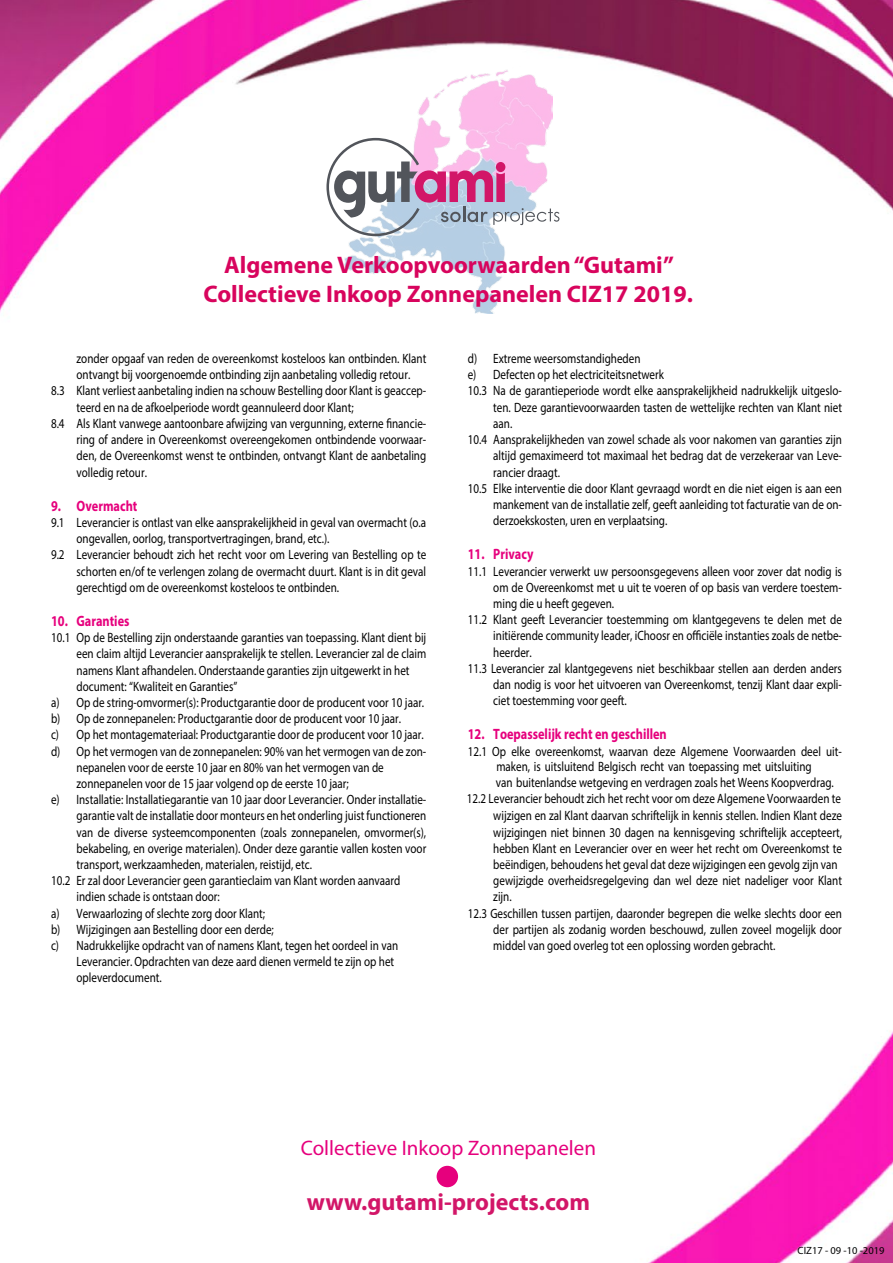
<style>
.page{position:relative;width:893px;height:1263px;background:#fff}
.page>*{position:absolute;margin:0;border:0;box-sizing:border-box;transform-origin:0 0}
.t1{font:700 24px/28.8px "Myriad Pro";color:#d8045d;text-align:center}
.t2{font:700 24px "Myriad Pro";color:#d21668}
.t3{font:21px "Myriad Pro";color:#e6007d}
.t4{font:700 15px "Myriad Pro";color:#e6007d;scale:.82 1}
.t5{font:13.5px "Myriad Pro";color:#000;scale:.82 1}
.t6{font:10.5px "Myriad Pro";color:#000}
</style>
<div class="page">
<img style="left:0;top:0;width:893px;height:1263px">
<div style="left:437px;top:1166px;width:21px;height:21px;background:#e6007d;border-radius:50%"></div>
<img style="left:344px;top:66px;width:209px;height:247px">
<svg style="left:326px;top:138px;width:233px;height:98px"></svg>
<h1 class="t1" style="left:204px;top:250px;width:491px">Algemene Verkoopvoorwaarden “Gutami”<br>Collectieve Inkoop Zonnepanelen CIZ17 2019.</h1>
<p class="t5" style="left:77px;top:350px;width:428px">zonder opgaaf van reden de overeenkomst kosteloos kan ontbinden. Klant</p>
<p class="t5" style="left:77px;top:366px;width:408px">ontvangt bij voorgenoemde ontbinding zijn aanbetaling volledig retour.</p>
<p class="t5" style="left:51px;top:383px;width:459px">8.3 Klant verliest aanbetaling indien na schouw Bestelling door Klant is geaccep-</p>
<p class="t5" style="left:77px;top:399px;width:339px">teerd en na de afkoelperiode wordt geannuleerd door Klant;</p>
<p class="t5" style="left:51px;top:415px;width:459px">8.4 Als Klant vanwege aantoonbare afwijzing van vergunning, externe financie-</p>
<p class="t5" style="left:77px;top:431px;width:428px">ring of andere in Overeenkomst overeengekomen ontbindende voorwaar-</p>
<p class="t5" style="left:77px;top:447px;width:428px">den, de Overeenkomst wenst te ontbinden, ontvangt Klant de aanbetaling</p>
<p class="t5" style="left:77px;top:464px;width:87px">volledig retour.</p>
<p class="t4" style="left:51px;top:496px;width:107px">9. Overmacht</p>
<p class="t5" style="left:51px;top:514px;width:459px">9.1 Leverancier is ontlast van elke aansprakelijkheid in geval van overmacht (o.a</p>
<p class="t5" style="left:77px;top:530px;width:310px">ongevallen, oorlog, transportvertragingen, brand, etc.).</p>
<p class="t5" style="left:51px;top:546px;width:459px">9.2 Leverancier behoudt zich het recht voor om Levering van Bestelling op te</p>
<p class="t5" style="left:77px;top:563px;width:428px">schorten en/of te verlengen zolang de overmacht duurt. Klant is in dit geval</p>
<p class="t5" style="left:77px;top:579px;width:322px">gerechtigd om de overeenkomst kosteloos te ontbinden.</p>
<p class="t4" style="left:51px;top:611px;width:97px">10. Garanties</p>
<p class="t5" style="left:51px;top:629px;width:459px">10.1 Op de Bestelling zijn onderstaande garanties van toepassing. Klant dient bij</p>
<p class="t5" style="left:77px;top:645px;width:428px">een claim altijd Leverancier aansprakelijk te stellen. Leverancier zal de claim</p>
<p class="t5" style="left:77px;top:662px;width:408px">namens Klant afhandelen. Onderstaande garanties zijn uitgewerkt in het</p>
<p class="t5" style="left:77px;top:678px;width:198px">document: “Kwaliteit en Garanties”</p>
<p class="t5" style="left:51px;top:694px;width:457px">a) Op de string-omvormer(s): Productgarantie door de producent voor 10 jaar.</p>
<p class="t5" style="left:51px;top:710px;width:428px">b) Op de zonnepanelen: Productgarantie door de producent voor 10 jaar.</p>
<p class="t5" style="left:51px;top:726px;width:456px">c) Op het montagemateriaal: Productgarantie door de producent voor 10 jaar.</p>
<p class="t5" style="left:51px;top:743px;width:459px">d) Op het vermogen van de zonnepanelen: 90% van het vermogen van de zon-</p>
<p class="t5" style="left:77px;top:759px;width:376px">nepanelen voor de eerste 10 jaar en 80% van het vermogen van de</p>
<p class="t5" style="left:77px;top:775px;width:333px">zonnepanelen voor de 15 jaar volgend op de eerste 10 jaar;</p>
<p class="t5" style="left:51px;top:791px;width:459px">e) Installatie: Installatiegarantie van 10 jaar door Leverancier. Onder installatie-</p>
<p class="t5" style="left:77px;top:807px;width:428px">garantie valt de installatie door monteurs en het onderling juist functioneren</p>
<p class="t5" style="left:77px;top:824px;width:428px">van de diverse systeemcomponenten (zoals zonnepanelen, omvormer(s),</p>
<p class="t5" style="left:77px;top:840px;width:428px">bekabeling, en overige materialen). Onder deze garantie vallen kosten voor</p>
<p class="t5" style="left:77px;top:856px;width:289px">transport, werkzaamheden, materialen, reistijd, etc.</p>
<p class="t5" style="left:51px;top:872px;width:428px">10.2 Er zal door Leverancier geen garantieclaim van Klant worden aanvaard</p>
<p class="t5" style="left:77px;top:888px;width:176px">indien schade is ontstaan door:</p>
<p class="t5" style="left:51px;top:905px;width:263px">a) Verwaarlozing of slechte zorg door Klant;</p>
<p class="t5" style="left:51px;top:921px;width:273px">b) Wijzigingen aan Bestelling door een derde;</p>
<p class="t5" style="left:51px;top:937px;width:425px">c) Nadrukkelijke opdracht van of namens Klant, tegen het oordeel in van</p>
<p class="t5" style="left:77px;top:953px;width:389px">Leverancier. Opdrachten van deze aard dienen vermeld te zijn op het</p>
<p class="t5" style="left:77px;top:969px;width:106px">opleverdocument.</p>
<p class="t5" style="left:468px;top:350px;width:212px">d) Extreme weersomstandigheden</p>
<p class="t5" style="left:468px;top:366px;width:241px">e) Defecten op het electriciteitsnetwerk</p>
<p class="t5" style="left:468px;top:383px;width:458px">10.3 Na de garantieperiode wordt elke aansprakelijkheid nadrukkelijk uitgeslo-</p>
<p class="t5" style="left:493px;top:399px;width:427px">ten. Deze garantievoorwaarden tasten de wettelijke rechten van Klant niet</p>
<p class="t5" style="left:493px;top:415px;width:25px">aan.</p>
<p class="t5" style="left:468px;top:431px;width:458px">10.4 Aansprakelijkheden van zowel schade als voor nakomen van garanties zijn</p>
<p class="t5" style="left:493px;top:447px;width:427px">altijd gemaximeerd tot maximaal het bedrag dat de verzekeraar van Leve-</p>
<p class="t5" style="left:493px;top:464px;width:83px">rancier draagt.</p>
<p class="t5" style="left:468px;top:480px;width:458px">10.5 Elke interventie die door Klant gevraagd wordt en die niet eigen is aan een</p>
<p class="t5" style="left:493px;top:496px;width:427px">mankement van de installatie zelf, geeft aanleiding tot facturatie van de on-</p>
<p class="t5" style="left:493px;top:512px;width:214px">derzoekskosten, uren en verplaatsing.</p>
<p class="t4" style="left:468px;top:544px;width:82px">11. Privacy</p>
<p class="t5" style="left:468px;top:563px;width:458px">11.1 Leverancier verwerkt uw persoonsgegevens alleen voor zover dat nodig is</p>
<p class="t5" style="left:493px;top:579px;width:427px">om de Overeenkomst met u uit te voeren of op basis van verdere toestem-</p>
<p class="t5" style="left:493px;top:595px;width:149px">ming die u heeft gegeven.</p>
<p class="t5" style="left:468px;top:611px;width:458px">11.2 Klant geeft Leverancier toestemming om klantgegevens te delen met de</p>
<p class="t5" style="left:493px;top:627px;width:427px">initiërende community leader, iChoosr en officiële instanties zoals de netbe-</p>
<p class="t5" style="left:493px;top:644px;width:49px">heerder.</p>
<p class="t5" style="left:468px;top:660px;width:458px">11.3 Leverancier zal klantgegevens niet beschikbaar stellen aan derden anders</p>
<p class="t5" style="left:493px;top:676px;width:427px">dan nodig is voor het uitvoeren van Overeenkomst, tenzij Klant daar expli-</p>
<p class="t5" style="left:493px;top:692px;width:164px">ciet toestemming voor geeft.</p>
<p class="t4" style="left:468px;top:724px;width:244px">12. Toepasselijk recht en geschillen</p>
<p class="t5" style="left:468px;top:743px;width:458px">12.1 Op elke overeenkomst, waarvan deze Algemene Voorwaarden deel uit-</p>
<p class="t5" style="left:496px;top:758px;width:386px">maken, is uitsluitend Belgisch recht van toepassing met uitsluiting</p>
<p class="t5" style="left:496px;top:774px;width:414px">van buitenlandse wetgeving en verdragen zoals het Weens Koopverdrag.</p>
<p class="t5" style="left:467px;top:790px;width:458px">12.2 Leverancier behoudt zich het recht voor om deze Algemene Voorwaarden te</p>
<p class="t5" style="left:493px;top:807px;width:427px">wijzigen en zal Klant daarvan schriftelijk in kennis stellen. Indien Klant deze</p>
<p class="t5" style="left:493px;top:824px;width:427px">wijzigingen niet binnen 30 dagen na kennisgeving schriftelijk accepteert,</p>
<p class="t5" style="left:493px;top:840px;width:427px">hebben Klant en Leverancier over en weer het recht om Overeenkomst te</p>
<p class="t5" style="left:493px;top:856px;width:422px">beëindigen, behoudens het geval dat deze wijzigingen een gevolg zijn van</p>
<p class="t5" style="left:493px;top:872px;width:427px">gewijzigde overheidsregelgeving dan wel deze niet nadeliger voor Klant</p>
<p class="t5" style="left:493px;top:888px;width:24px">zijn.</p>
<p class="t5" style="left:468px;top:905px;width:458px">12.3 Geschillen tussen partijen, daaronder begrepen die welke slechts door een</p>
<p class="t5" style="left:493px;top:921px;width:427px">der partijen als zodanig worden beschouwd, zullen zoveel mogelijk door</p>
<p class="t5" style="left:493px;top:937px;width:346px">middel van goed overleg tot een oplossing worden gebracht.</p>
<h2 class="t3" style="left:301px;top:1135px;width:297px">Collectieve Inkoop Zonnepanelen</h2>
<h1 class="t2" style="left:307px;top:1187px;width:285px">www.gutami-projects.com</h1>
<p class="t6" style="left:798px;top:1244px;width:88px">CIZ17 - 09 -10 -2019</p>
</div>
